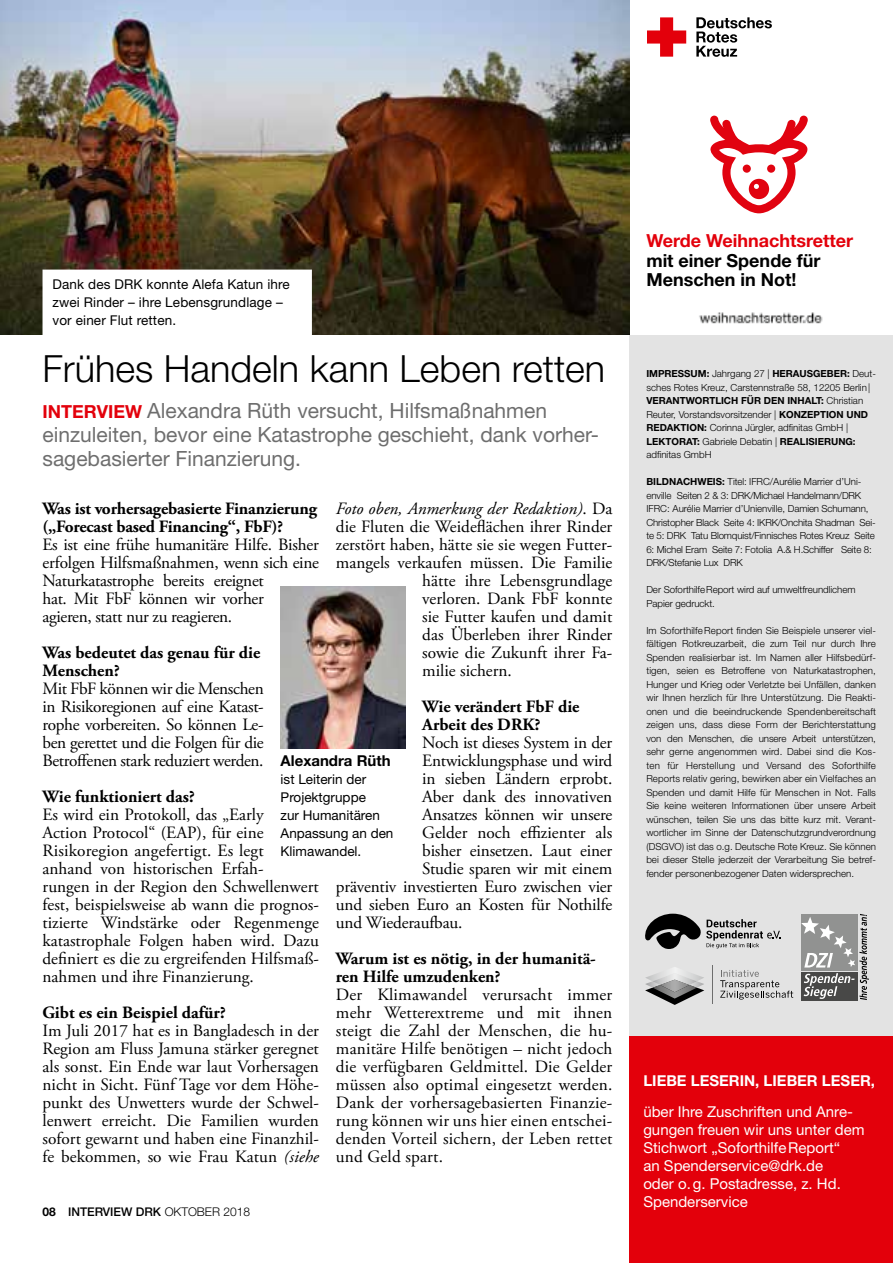
<style>
.page{position:relative;width:893px;height:1263px;background:#fff}
.page>*{position:absolute;margin:0;border:0;box-sizing:border-box;transform-origin:0 0}
.t1{font:300 37.5px "Helvetica Neue LT Std";color:#000}
.t2{font:21px/24px "Helvetica Neue LT Std";color:#6e6e6e}
.t3{font:700 18.9px "Helvetica Neue";color:#e10310}
.t4{font:700 18.9px "Helvetica Neue";color:#1a1a18}
.t5{font:700 18px/19.5px "Helvetica Neue LT Std";color:#000}
.t6{font:700 18px "Helvetica Neue LT Std";color:#e3000b}
.t7{font:17.25px/18px "Adobe Garamond Pro";color:#000;text-align:justify}
.t8{font:700 17.25px/18px "Adobe Garamond Pro";color:#000}
.t9{font:17.25px/18px "Adobe Garamond Pro";letter-spacing:-.02em;color:#000}
.t10{font:italic 17.25px "Adobe Garamond Pro";color:#000}
.t11{font:15px/18px "Helvetica Neue LT Std";color:#fff}
.t12{font:700 15px "Helvetica Neue LT Std";color:#fff}
.t13{font:700 15px "Helvetica Neue LT Std";color:#000}
.t14{font:13.5px/18px "Helvetica Neue LT Std";letter-spacing:.005em;color:#000}
.t15{font:500 12px "Helvetica Neue LT Std";color:#000}
.t16{font:300 9.75px/13.5px "Helvetica Neue LT Std";letter-spacing:-.005em;color:#000}
.s1{font-weight:700;font-size:18px;color:#e3000b}
.s2{font-style:italic}
.s3{font-style:normal}
.s4{font-weight:700}
.s5{font-weight:300}
</style>
<div class="page">
<div style="left:629px;top:349px;width:264px;height:701px;background:#e3e3e3"></div>
<div style="left:629px;top:334px;width:264px;height:665px;background:#e3e3e3"></div>
<div style="left:629px;top:1036px;width:264px;height:227px;background:#e3000b"></div>
<div style="left:801px;top:972px;width:57px;height:28px;background:#484847"></div>
<svg style="left:802px;top:914px;width:67px;height:86px"></svg>
<svg style="left:645px;top:914px;width:135px;height:35px"></svg>
<svg style="left:645px;top:967px;width:59px;height:38px"></svg>
<img style="left:652px;top:973px;width:45px;height:12px">
<img style="left:660px;top:979px;width:29px;height:13px">
<svg style="left:720px;top:970px;width:73px;height:29px"></svg>
<hr style="left:712px;top:965px;width:1px;height:38px;background:#6e6e6e">
<svg style="left:710px;top:116px;width:98px;height:97px"></svg>
<img style="left:699px;top:312px;width:124px;height:12px">
<svg style="left:647px;top:17px;width:39px;height:40px"></svg>
<svg style="left:696px;top:17px;width:76px;height:40px"></svg>
<img style="left:0;top:0;width:629px;height:334px">
<img style="left:281px;top:586px;width:124px;height:162px">
<div style="left:43px;top:270px;width:268px;height:64px;background:#fff"></div>
<p class="t14" style="left:53px;top:275px;width:239px">Dank des DRK konnte Alefa Katun ihre zwei Rinder – ihre Lebensgrundlage – vor einer Flut retten.</p>
<h1 class="t1" style="left:43px;top:346px;width:564px">Frühes Handeln kann Leben retten</h1>
<p class="t2" style="left:43px;top:398px;width:558px"><span class="s1">INTERVIEW</span> Alexandra Rüth versucht, Hilfsmaßnahmen einzuleiten, bevor eine Katastrophe geschieht, dank vorher&shy;sagebasierter Finanzierung.</p>
<p class="t8" style="left:43px;top:500px;width:276px">Was ist vorhersagebasierte Finanzierung („Forecast based Financing“, FbF)?</p>
<p class="t9" style="left:43px;top:536px;width:278px">Es ist eine frühe humanitäre Hilfe. Bisher erfolgen Hilfsmaßnahmen, wenn sich eine Naturkatastrophe bereits ereignet<br>hat. Mit FbF können wir vorher<br>agieren, statt nur zu reagieren.</p>
<p class="t8" style="left:43px;top:644px;width:219px">Was bedeutet das genau für die<br>Menschen?</p>
<p class="t7" style="left:43px;top:680px;width:223px">Mit FbF können wir die Menschen in Risikoregionen auf eine Katast&shy;rophe vorbereiten. So können Le&shy;ben gerettet und die Folgen für die Betroffenen stark reduziert werden.</p>
<p class="t8" style="left:43px;top:788px;width:154px">Wie funktioniert das?</p>
<p class="t7" style="left:43px;top:806px;width:278px;text-align:left">Es wird ein Protokoll, das „Early<br>Action Protocol“ (EAP), für eine Risikoregion angefertigt. Es legt<br>anhand von historischen Erfah-<br>rungen in der Region den Schwellenwert fest, beispielsweise ab wann die prognos&shy;tizierte Windstärke oder Regenmenge katastrophale Folgen haben wird. Dazu definiert es die zu ergreifenden Hilfsmaß&shy;nahmen und ihre Finanzierung.</p>
<p class="t8" style="left:43px;top:1004px;width:185px">Gibt es ein Beispiel dafür?</p>
<p class="t7" style="left:43px;top:1022px;width:278px">Im Juli 2017 hat es in Bangladesch in der Region am Fluss Jamuna stärker geregnet als sonst. Ein Ende war laut Vorhersagen nicht in Sicht. Fünf Tage vor dem Höhe&shy;punkt des Unwetters wurde der Schwel&shy;lenwert erreicht. Die Familien wurden sofort gewarnt und haben eine Finanzhil&shy;fe bekommen, so wie Frau Katun <span class="s2">(siehe</span></p>
<p class="t10" style="left:336px;top:498px;width:278px">Foto oben, Anmerkung der Redaktion)<span class="s3">. Da</span></p>
<p class="t7" style="left:336px;top:518px;width:278px">die Fluten die Weideflächen ihrer Rinder</p>
<p class="t7" style="left:336px;top:536px;width:278px">zerstört haben, hätte sie sie wegen Futter-</p>
<p class="t7" style="left:336px;top:554px;width:278px">mangels verkaufen müssen. Die Familie</p>
<p class="t7" style="left:422px;top:572px;width:192px">hätte ihre Lebensgrundlage</p>
<p class="t7" style="left:422px;top:590px;width:192px">verloren. Dank FbF konnte</p>
<p class="t7" style="left:422px;top:608px;width:192px">sie Futter kaufen und damit</p>
<p class="t7" style="left:422px;top:626px;width:192px">das Überleben ihrer Rinder</p>
<p class="t7" style="left:422px;top:644px;width:192px">sowie die Zukunft ihrer Fa-</p>
<p class="t7" style="left:422px;top:662px;width:91px">milie sichern.</p>
<p class="t8" style="left:422px;top:698px;width:159px">Wie verändert FbF die<br>Arbeit des DRK?</p>
<p class="t7" style="left:422px;top:734px;width:192px">Noch ist dieses System in der</p>
<p class="t7" style="left:422px;top:752px;width:192px">Entwicklungsphase und wird</p>
<p class="t7" style="left:422px;top:770px;width:192px">in sieben Ländern erprobt.</p>
<p class="t7" style="left:422px;top:788px;width:192px">Aber dank des innovativen</p>
<p class="t7" style="left:422px;top:806px;width:192px">Ansatzes können wir unsere</p>
<p class="t7" style="left:422px;top:824px;width:192px">Gelder noch effizienter als</p>
<p class="t7" style="left:422px;top:842px;width:192px">bisher einsetzen. Laut einer</p>
<p class="t7" style="left:422px;top:860px;width:192px">Studie sparen wir mit einem</p>
<p class="t7" style="left:336px;top:878px;width:278px">präventiv investierten Euro zwischen vier</p>
<p class="t7" style="left:336px;top:896px;width:278px">und sieben Euro an Kosten für Nothilfe</p>
<p class="t7" style="left:336px;top:914px;width:128px">und Wiederaufbau.</p>
<p class="t8" style="left:336px;top:950px;width:262px">Warum ist es nötig, in der humanitä&shy;ren Hilfe umzudenken?</p>
<p class="t7" style="left:336px;top:986px;width:278px">Der Klimawandel verursacht immer mehr Wetterextreme und mit ihnen steigt die Zahl der Menschen, die hu&shy;manitäre Hilfe benötigen – nicht jedoch die verfügbaren Geldmittel. Die Gelder müssen also optimal eingesetzt werden.<br>Dank der vorhersagebasierten Finanzie&shy;rung können wir uns hier einen entschei&shy;denden Vorteil sichern, der Leben rettet und Geld spart.</p>
<p class="t13" style="left:281px;top:752px;width:111px">Alexandra Rüth</p>
<p class="t14" style="left:281px;top:770px;width:114px">ist Leiterin der<br>Projektgruppe<br>zur Humanitären<br>Anpassung an den<br>Klimawandel.</p>
<p class="t15" style="left:43px;top:1205px;width:209px"><span class="s4">08</span> INTERVIEW DRK <span class="s5">OKTOBER 2018</span></p>
<p class="t3" style="left:644px;top:226px;width:232px">Weihnachtsretter gesucht</p>
<p class="t4" style="left:688px;top:244px;width:188px">Für Menschen in Not</p>
<p class="t6" style="left:646px;top:230px;width:208px">Werde Weihnachtsretter</p>
<p class="t5" style="left:646px;top:250px;width:175px">mit einer Spende für<br>Menschen in Not!</p>
<p class="t16" style="left:646px;top:367px;width:231px"><span class="s4">IMPRESSUM:</span> Jahrgang 27 | <span class="s4">HERAUSGEBER:</span> Deut&shy;sches Rotes Kreuz, Carstennstraße 58, 12205 Berlin| <span class="s4">VERANTWORTLICH FÜR DEN INHALT:</span> Christian Reuter, Vorstandsvorsitzender | <span class="s4">KONZEPTION UND REDAKTION:</span> Corinna Jürgler, adfinitas GmbH | <span class="s4">LEKTORAT:</span> Gabriele Debatin | <span class="s4">REALISIERUNG: </span>adfinitas GmbH</p>
<p class="t16" style="left:646px;top:475px;width:231px"><span class="s4">BILDNACHWEIS:</span> Titel: IFRC/Aurélie Marrier d’Uni&shy;enville Seiten 2 &amp; 3: DRK/Michael Handelmann/DRK IFRC: Aurélie Marrier d’Unienville, Damien Schumann, Christopher Black Seite 4: IKRK/Onchita Shadman Sei&shy;te 5: DRK Tatu Blomquist/Finnisches Rotes Kreuz Seite 6: Michel Eram Seite 7: Fotolia A.&amp; H.Schiffer Seite 8:<br>DRK/Stefanie Lux DRK</p>
<p class="t16" style="left:646px;top:583px;width:211px">Der SoforthilfeReport wird auf umweltfreundlichem<br>Papier gedruckt.</p>
<p class="t16" style="left:646px;top:623px;width:231px;text-align:justify">Im SoforthilfeReport finden Sie Beispiele unserer viel&shy;fältigen Rotkreuzarbeit, die zum Teil nur durch Ihre Spenden realisierbar ist. Im Namen aller Hilfsbedürf&shy;tigen, seien es Betroffene von Naturkatastrophen, Hunger und Krieg oder Verletzte bei Unfällen, danken wir Ihnen herzlich für Ihre Unterstützung. Die Reakti&shy;onen und die beeindruckende Spendenbereitschaft zeigen uns, dass diese Form der Berichterstattung von den Menschen, die unsere Arbeit unterstützen, sehr gerne angenommen wird. Dabei sind die Kos&shy;ten für Herstellung und Versand des Soforthilfe Reports relativ gering, bewirken aber ein Vielfaches an Spenden und damit Hilfe für Menschen in Not. Falls Sie keine weiteren Informationen über unsere Arbeit wünschen, teilen Sie uns das bitte kurz mit. Verant&shy;wortlicher im Sinne der Datenschutzgrundverordnung (DSGVO) ist das o.g. Deutsche Rote Kreuz. Sie können bei dieser Stelle jederzeit der Verarbeitung Sie betref&shy;fender personenbezogener Daten widersprechen.</p>
<p class="t12" style="left:643px;top:1071px;width:233px">LIEBE LESERIN, LIEBER LESER,</p>
<p class="t11" style="left:643px;top:1102px;width:223px">über Ihre Zuschriften und Anre&shy;gungen freuen wir uns unter dem<br>Stichwort „SoforthilfeReport“<br>an Spenderservice@drk.de<br>oder o.g. Postadresse, z. Hd.<br>Spenderservice</p>
</div>
